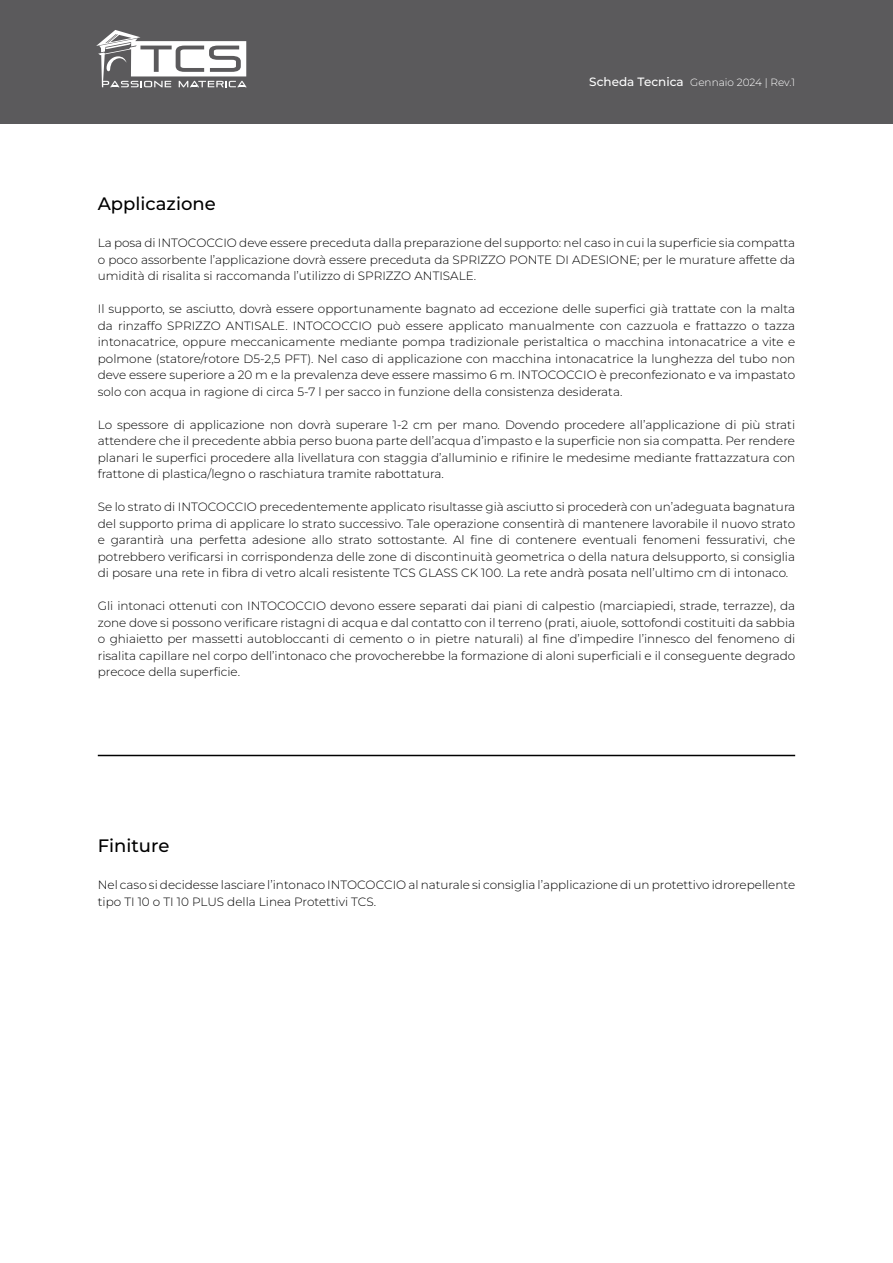
<style>
.page{position:relative;width:893px;height:1263px;background:#fff}
.page>*{position:absolute;margin:0;border:0;box-sizing:border-box;transform-origin:0 0}
.t1{font:100 18px "Montserrat";color:#000}
.t2{font:300 12px/16.5px "Montserrat";color:#000;text-align:justify}
.t3{font:300 10.5px "Montserrat";color:#fff}
.s1{font-weight:100;font-size:12px}
</style>
<div class="page">
<div style="left:0;top:0;width:893px;height:123px;background:#5b5a5c"></div>
<hr style="left:98px;top:755px;width:697px;height:1px;background:#000">
<svg style="left:96px;top:30px;width:151px;height:57px"></svg>
<h1 class="t1" style="left:98px;top:192px;width:119px">Applicazione</h1>
<p class="t3" style="left:589px;top:75px;width:207px"><span class="s1">Scheda Tecnica</span> Gennaio 2024 | Rev.1</p>
<p class="t2" style="left:98px;top:234px;width:699px">La posa di INTOCOCCIO deve essere preceduta dalla preparazione del supporto: nel caso in cui la superficie sia compatta o poco assorbente l’applicazione dovrà essere preceduta da SPRIZZO PONTE DI ADESIONE; per le murature affette da umidità di risalita si raccomanda l’utilizzo di SPRIZZO ANTISALE.</p>
<p class="t2" style="left:98px;top:300px;width:699px">Il supporto, se asciutto, dovrà essere opportunamente bagnato ad eccezione delle superfici già trattate con la malta da rinzaffo SPRIZZO ANTISALE. INTOCOCCIO può essere applicato manualmente con cazzuola e frattazzo o tazza intonacatrice, oppure meccanicamente mediante pompa tradizionale peristaltica o macchina intonacatrice a vite e polmone (statore/rotore D5-2,5 PFT). Nel caso di applicazione con macchina intonacatrice la lunghezza del tubo non deve essere superiore a 20 m e la prevalenza deve essere massimo 6 m. INTOCOCCIO è preconfezionato e va impastato solo con acqua in ragione di circa 5-7 l per sacco in funzione della consistenza desiderata.</p>
<p class="t2" style="left:98px;top:416px;width:699px">Lo spessore di applicazione non dovrà superare 1-2 cm per mano. Dovendo procedere all’applicazione di più strati attendere che il precedente abbia perso buona parte dell’acqua d’impasto e la superficie non sia compatta. Per rendere planari le superfici procedere alla livellatura con staggia d’alluminio e rifinire le medesime mediante frattazzatura con frattone di plastica/legno o raschiatura tramite rabottatura.</p>
<p class="t2" style="left:98px;top:498px;width:699px">Se lo strato di INTOCOCCIO precedentemente applicato risultasse già asciutto si procederà con un’adeguata bagnatura del supporto prima di applicare lo strato successivo. Tale operazione consentirà di mantenere lavorabile il nuovo strato e garantirà una perfetta adesione allo strato sottostante. Al fine di contenere eventuali fenomeni fessurativi, che potrebbero verificarsi in corrispondenza delle zone di discontinuità geometrica o della natura delsupporto, si consiglia di posare una rete in fibra di vetro alcali resistente TCS GLASS CK 100. La rete andrà posata nell’ultimo cm di intonaco.</p>
<p class="t2" style="left:98px;top:597px;width:699px">Gli intonaci ottenuti con INTOCOCCIO devono essere separati dai piani di calpestio (marciapiedi, strade, terrazze), da zone dove si possono verificare ristagni di acqua e dal contatto con il terreno (prati, aiuole, sottofondi costituiti da sabbia o ghiaietto per massetti autobloccanti di cemento o in pietre naturali) al fine d’impedire l’innesco del fenomeno di risalita capillare nel corpo dell’intonaco che provocherebbe la formazione di aloni superficiali e il conseguente degrado precoce della superficie.</p>
<h1 class="t1" style="left:98px;top:834px;width:73px">Finiture</h1>
<p class="t2" style="left:98px;top:876px;width:699px">Nel caso si decidesse lasciare l’intonaco INTOCOCCIO al naturale si consiglia l’applicazione di un protettivo idrorepellente tipo TI 10 o TI 10 PLUS della Linea Protettivi TCS.</p>
</div>
